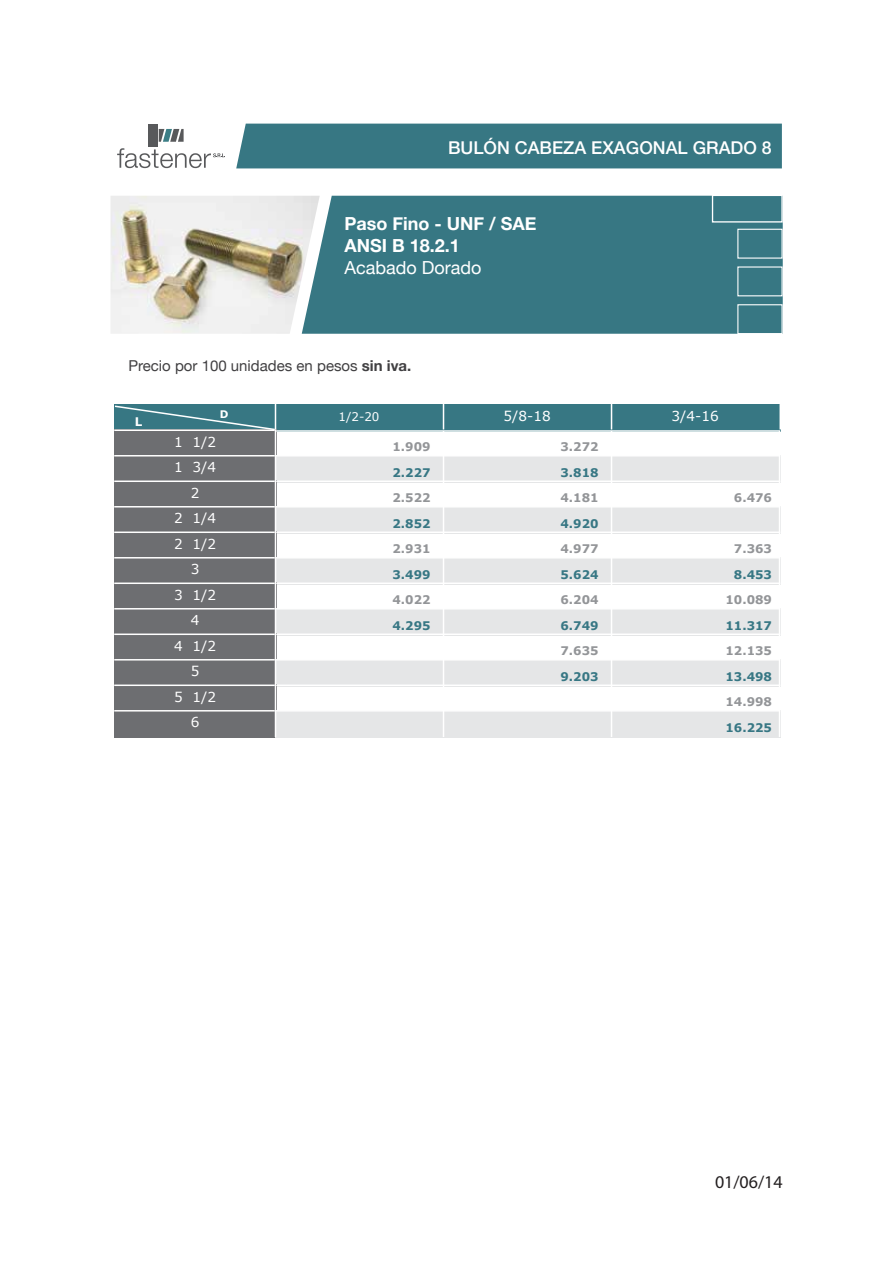
<style>
.page{position:relative;width:893px;height:1263px;background:#fff}
.page>*{position:absolute;margin:0;border:0;box-sizing:border-box;transform-origin:0 0}
.t1{font:700 18px/21.6px "Helvetica Neue";color:#fff}
.t2{font:18px "Helvetica Neue";color:#fff}
.t3{font:18px "Myriad Pro";color:#231f20}
.t4{font:500 17.85px "Helvetica Neue";color:#fff}
.t5{font:15px "Helvetica Neue";color:#414042}
.t6{font:13.65px "Verdana";color:#fff}
.t7{font:700 11.85px "Verdana";color:#939598}
.t8{font:700 11.85px "Verdana";color:#377784}
.t9{font:11.85px "Verdana";color:#fff}
.t10{font:700 11.85px "Verdana";color:#fff}
.t11{font:700 10.5px "Verdana";color:#fff}
.s1{font-weight:700}
</style>
<div class="page">
<div style="left:236px;top:124px;width:546px;height:44px;background:#377783"></div>
<svg style="left:117px;top:124px;width:108px;height:44px"></svg>
<img style="left:111px;top:196px;width:191px;height:138px">
<div style="left:302px;top:196px;width:481px;height:138px;background:#377783"></div>
<div style="left:712px;top:195px;width:71px;height:28px;border:1px solid #fff"></div>
<div style="left:737px;top:229px;width:46px;height:30px;border:1px solid #fff"></div>
<div style="left:737px;top:266px;width:46px;height:30px;border:1px solid #fff"></div>
<div style="left:737px;top:304px;width:46px;height:30px;border:1px solid #fff"></div>
<div style="left:114px;top:404px;width:666px;height:27px;background:#377783"></div>
<div style="left:114px;top:429px;width:162px;height:27px;background:#6d6e71"></div>
<div style="left:114px;top:455px;width:162px;height:27px;background:#6d6e71"></div>
<div style="left:275px;top:455px;width:505px;height:27px;background:#e5e6e7"></div>
<div style="left:114px;top:480px;width:162px;height:27px;background:#6d6e71"></div>
<div style="left:114px;top:506px;width:162px;height:27px;background:#6d6e71"></div>
<div style="left:275px;top:506px;width:505px;height:27px;background:#e5e6e7"></div>
<div style="left:114px;top:531px;width:162px;height:27px;background:#6d6e71"></div>
<div style="left:114px;top:557px;width:162px;height:27px;background:#6d6e71"></div>
<div style="left:275px;top:557px;width:505px;height:27px;background:#e5e6e7"></div>
<div style="left:114px;top:582px;width:162px;height:27px;background:#6d6e71"></div>
<div style="left:114px;top:608px;width:162px;height:27px;background:#6d6e71"></div>
<div style="left:275px;top:608px;width:505px;height:27px;background:#e5e6e7"></div>
<div style="left:114px;top:633px;width:162px;height:27px;background:#6d6e71"></div>
<div style="left:114px;top:659px;width:162px;height:27px;background:#6d6e71"></div>
<div style="left:275px;top:659px;width:505px;height:27px;background:#e5e6e7"></div>
<div style="left:114px;top:684px;width:162px;height:27px;background:#6d6e71"></div>
<div style="left:114px;top:710px;width:162px;height:27px;background:#6d6e71"></div>
<div style="left:275px;top:710px;width:505px;height:27px;background:#e5e6e7"></div>
<svg style="left:443px;top:404px;width:1px;height:25px"></svg>
<svg style="left:611px;top:404px;width:1px;height:25px"></svg>
<hr style="left:779px;top:404px;width:2px;height:25px;background:#fff">
<hr style="left:114px;top:455px;width:161px;height:1px;background:#fff">
<hr style="left:114px;top:480px;width:161px;height:2px;background:#fff">
<hr style="left:114px;top:506px;width:161px;height:1px;background:#fff">
<hr style="left:114px;top:531px;width:161px;height:2px;background:#fff">
<hr style="left:114px;top:557px;width:161px;height:1px;background:#fff">
<hr style="left:114px;top:582px;width:161px;height:2px;background:#fff">
<hr style="left:114px;top:608px;width:161px;height:1px;background:#fff">
<hr style="left:114px;top:633px;width:161px;height:2px;background:#fff">
<hr style="left:114px;top:659px;width:161px;height:1px;background:#fff">
<hr style="left:114px;top:684px;width:161px;height:2px;background:#fff">
<hr style="left:114px;top:710px;width:161px;height:1px;background:#fff">
<hr style="left:275px;top:429px;width:1px;height:308px;background:#fff">
<hr style="left:443px;top:431px;width:1px;height:306px;background:#fff">
<hr style="left:611px;top:431px;width:1px;height:306px;background:#fff">
<hr style="left:779px;top:431px;width:1px;height:306px;background:#fff">
<hr style="left:276px;top:430px;width:504px;height:2px;background:#fff">
<hr style="left:276px;top:455px;width:504px;height:1px;background:#fff">
<hr style="left:276px;top:480px;width:504px;height:2px;background:#fff">
<hr style="left:276px;top:506px;width:504px;height:1px;background:#fff">
<hr style="left:276px;top:531px;width:504px;height:2px;background:#fff">
<hr style="left:276px;top:557px;width:504px;height:1px;background:#fff">
<hr style="left:276px;top:582px;width:504px;height:2px;background:#fff">
<hr style="left:276px;top:608px;width:504px;height:1px;background:#fff">
<hr style="left:276px;top:633px;width:504px;height:2px;background:#fff">
<hr style="left:276px;top:659px;width:504px;height:1px;background:#fff">
<hr style="left:276px;top:684px;width:504px;height:2px;background:#fff">
<hr style="left:276px;top:710px;width:504px;height:1px;background:#fff">
<svg style="left:114px;top:404px;width:162px;height:27px"></svg>
<h2 class="t4" style="left:448px;top:137px;width:325px">BULÓN CABEZA EXAGONAL GRADO 8</h2>
<h1 class="t1" style="left:344px;top:214px;width:194px">Paso Fino - UNF / SAE<br>ANSI B 18.2.1</h1>
<h1 class="t2" style="left:344px;top:254px;width:139px">Acabado Dorado</h1>
<p class="t5" style="left:128px;top:355px;width:284px">Precio por 100 unidades en pesos <span class="s1">sin iva.</span></p>
<p class="t10" style="left:135px;top:414px;width:9px">L</p>
<p class="t11" style="left:220px;top:408px;width:10px">D</p>
<p class="t9" style="left:338px;top:409px;width:43px">1/2-20</p>
<p class="t6" style="left:503px;top:408px;width:49px">5/8-18</p>
<p class="t6" style="left:671px;top:408px;width:49px">3/4-16</p>
<p class="t6" style="left:174px;top:433px;width:43px">1 1/2</p>
<p class="t7" style="left:392px;top:439px;width:40px">1.909</p>
<p class="t7" style="left:560px;top:439px;width:40px">3.272</p>
<p class="t6" style="left:174px;top:459px;width:43px">1 3/4</p>
<p class="t8" style="left:392px;top:465px;width:40px">2.227</p>
<p class="t8" style="left:560px;top:465px;width:40px">3.818</p>
<p class="t6" style="left:191px;top:484px;width:10px">2</p>
<p class="t7" style="left:392px;top:490px;width:40px">2.522</p>
<p class="t7" style="left:560px;top:490px;width:40px">4.181</p>
<p class="t7" style="left:734px;top:490px;width:40px">6.476</p>
<p class="t6" style="left:174px;top:510px;width:43px">2 1/4</p>
<p class="t8" style="left:392px;top:516px;width:40px">2.852</p>
<p class="t8" style="left:560px;top:516px;width:40px">4.920</p>
<p class="t6" style="left:174px;top:535px;width:43px">2 1/2</p>
<p class="t7" style="left:392px;top:541px;width:40px">2.931</p>
<p class="t7" style="left:560px;top:541px;width:40px">4.977</p>
<p class="t7" style="left:734px;top:541px;width:40px">7.363</p>
<p class="t6" style="left:191px;top:561px;width:10px">3</p>
<p class="t8" style="left:392px;top:567px;width:40px">3.499</p>
<p class="t8" style="left:560px;top:567px;width:40px">5.624</p>
<p class="t8" style="left:734px;top:567px;width:40px">8.453</p>
<p class="t6" style="left:174px;top:586px;width:43px">3 1/2</p>
<p class="t7" style="left:392px;top:592px;width:40px">4.022</p>
<p class="t7" style="left:560px;top:592px;width:40px">6.204</p>
<p class="t7" style="left:725px;top:592px;width:48px">10.089</p>
<p class="t6" style="left:191px;top:612px;width:10px">4</p>
<p class="t8" style="left:392px;top:618px;width:40px">4.295</p>
<p class="t8" style="left:560px;top:618px;width:40px">6.749</p>
<p class="t8" style="left:725px;top:618px;width:48px">11.317</p>
<p class="t6" style="left:174px;top:637px;width:43px">4 1/2</p>
<p class="t7" style="left:560px;top:643px;width:40px">7.635</p>
<p class="t7" style="left:725px;top:643px;width:48px">12.135</p>
<p class="t6" style="left:191px;top:663px;width:10px">5</p>
<p class="t8" style="left:560px;top:669px;width:40px">9.203</p>
<p class="t8" style="left:725px;top:669px;width:48px">13.498</p>
<p class="t6" style="left:174px;top:688px;width:43px">5 1/2</p>
<p class="t7" style="left:725px;top:694px;width:48px">14.998</p>
<p class="t6" style="left:191px;top:714px;width:10px">6</p>
<p class="t8" style="left:725px;top:720px;width:48px">16.225</p>
<h1 class="t3" style="left:715px;top:1171px;width:69px">01/06/14</h1>
</div>
